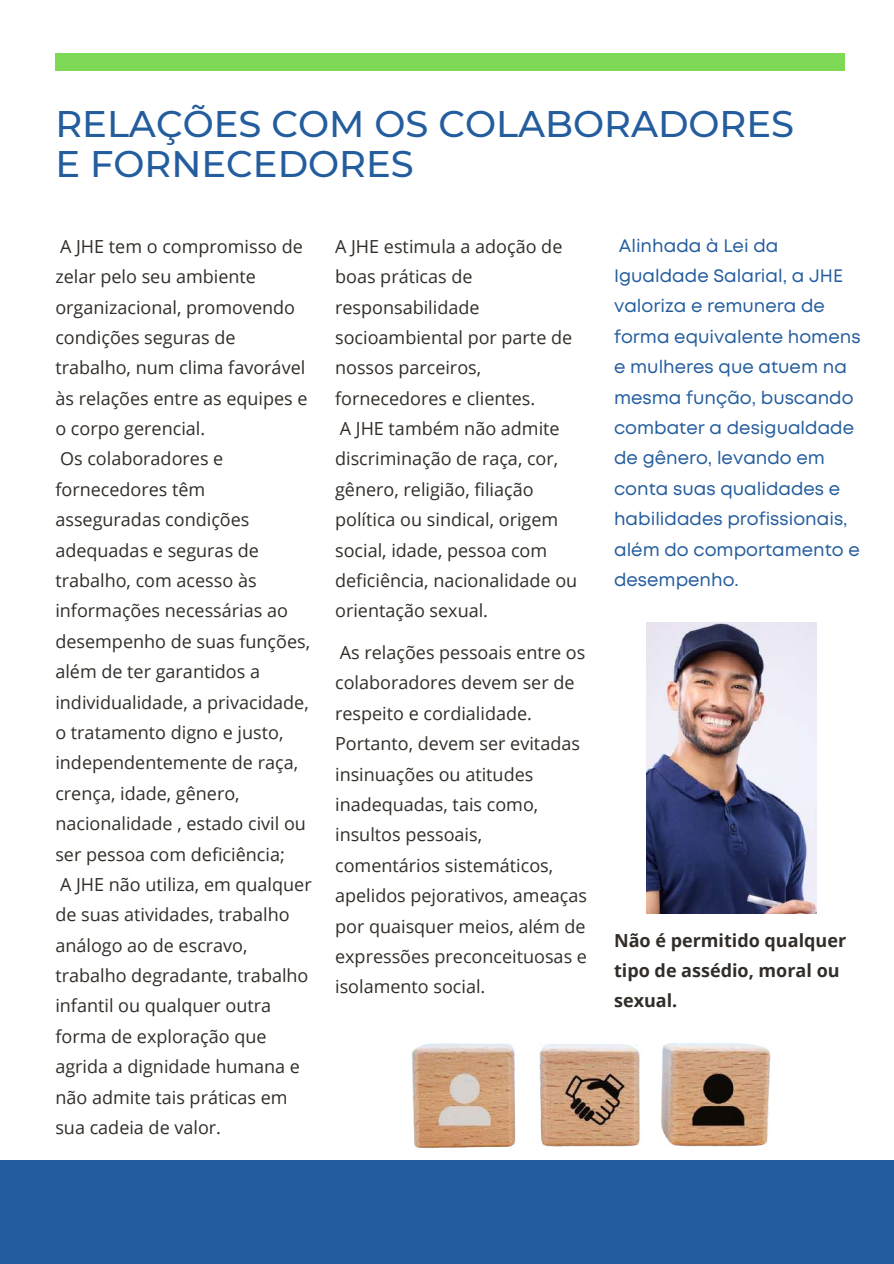
<style>
.page{position:relative;width:894px;height:1264px;background:#fff}
.page>*{position:absolute;margin:0;border:0;box-sizing:border-box;transform-origin:0 0}
.t1{font:500 36.9px/39.8px "Montserrat";color:#245d9e}
.t2{font:18px/30.3px "Open Sans";color:#322d28}
.t3{font:18px/30.3px "Mont";color:#245d9e}
.t4{font:700 18px/30.3px "Open Sans";color:#322d28}
</style>
<div class="page">
<div style="left:55px;top:53px;width:789px;height:17px;background:#7ed957"></div>
<div style="left:0;top:1160px;width:893px;height:103px;background:#245d9e"></div>
<img style="left:646px;top:622px;width:170px;height:291px">
<img style="left:412px;top:1043px;width:359px;height:105px">
<h1 class="t1" style="left:55px;top:104px;width:740px">RELAÇÕES COM OS COLABORADORES<br>E FORNECEDORES</h1>
<p class="t2" style="left:55px;top:230px;width:258px">A JHE tem o compromisso de zelar pelo seu ambiente organizacional, promovendo condições seguras de trabalho, num clima favorável às relações entre as equipes e o corpo gerencial.<br>Os colaboradores e fornecedores têm asseguradas condições adequadas e seguras de trabalho, com acesso às informações necessárias ao desempenho de suas funções, além de ter garantidos a individualidade, a privacidade, o tratamento digno e justo, independentemente de raça, crença, idade, gênero, nacionalidade , estado civil ou ser pessoa com deficiência;<br>A JHE não utiliza, em qualquer de suas atividades, trabalho análogo ao de escravo, trabalho degradante, trabalho infantil ou qualquer outra forma de exploração que agrida a dignidade humana e não admite tais práticas em sua cadeia de valor.</p>
<p class="t3" style="left:614px;top:231px;width:248px">Alinhada à Lei da<br>Igualdade Salarial, a JHE valoriza e remunera de forma equivalente homens e mulheres que atuem na mesma função, buscando combater a desigualdade de gênero, levando em conta suas qualidades e habilidades profissionais, além do comportamento e desempenho.</p>
<p class="t2" style="left:335px;top:230px;width:243px">A JHE estimula a adoção de boas práticas de responsabilidade socioambiental por parte de nossos parceiros, fornecedores e clientes.<br>A JHE também não admite discriminação de raça, cor, gênero, religião, filiação política ou sindical, origem social, idade, pessoa com deficiência, nacionalidade ou orientação sexual.</p>
<p class="t2" style="left:335px;top:637px;width:253px">As relações pessoais entre os colaboradores devem ser de respeito e cordialidade.<br>Portanto, devem ser evitadas insinuações ou atitudes inadequadas, tais como, insultos pessoais, comentários sistemáticos, apelidos pejorativos, ameaças por quaisquer meios, além de expressões preconceituosas e isolamento social.</p>
<p class="t4" style="left:614px;top:924px;width:233px">Não é permitido qualquer tipo de assédio, moral ou sexual.</p>
</div>
